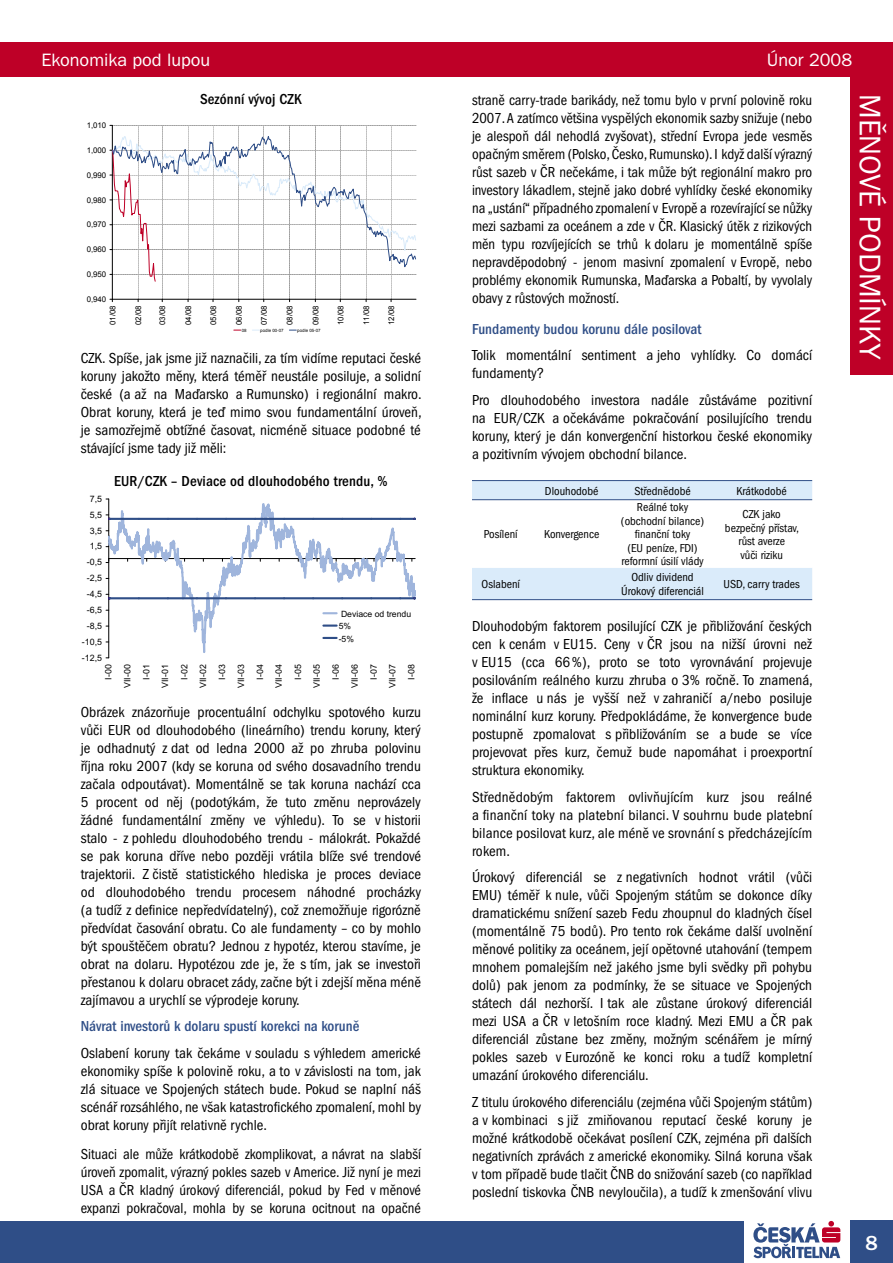
<style>
.page{position:relative;width:893px;height:1263px;background:#fff}
.page>*{position:absolute;margin:0;border:0;box-sizing:border-box;transform-origin:0 0}
.t1{font:30px "Franklin Gothic CE";color:#fff}
.t2{font:500 21px "Franklin Gothic CE";color:#fff}
.t3{font:18px "Franklin Gothic CE";color:#fff}
.t4{font:condensed 15px/18px "Franklin Gothic CE";color:#000;text-align:justify}
.t5{font:500 condensed 15px "Franklin Gothic CE";color:#2f4e87}
.t6{font:500 condensed 15px "Franklin Gothic CE";letter-spacing:.01em;color:#000}
.t7{font:condensed 12px/13.5px "Franklin Gothic CE";color:#000;text-align:center}
.t8{font:8.85px/18.9px "Arial";color:#000;text-align:right}
.t9{font:8.7px/12.3px "Arial";color:#000}
.t10{font:7.8px "Arial";color:#000}
.t11{font:4.35px "Arial";color:#000}
</style>
<div class="page">
<div style="left:850px;top:1220px;width:43px;height:43px;background:#2f4e87"></div>
<svg style="left:753px;top:1221px;width:87px;height:37px"></svg>
<div style="left:0;top:43px;width:893px;height:34px;background:#be0027"></div>
<div style="left:0;top:1222px;width:744px;height:41px;background:#2f4e87"></div>
<div style="left:850px;top:77px;width:43px;height:298px;background:#be0027"></div>
<svg style="left:472px;top:481px;width:340px;height:118px"></svg>
<hr style="left:472px;top:480px;width:58px;height:1px;background:#2f4e87">
<hr style="left:530px;top:480px;width:84px;height:1px;background:#2f4e87">
<hr style="left:614px;top:480px;width:97px;height:1px;background:#2f4e87">
<hr style="left:711px;top:480px;width:101px;height:1px;background:#2f4e87">
<hr style="left:472px;top:499px;width:58px;height:1px;background:#2f4e87">
<hr style="left:530px;top:499px;width:84px;height:1px;background:#2f4e87">
<hr style="left:614px;top:499px;width:97px;height:1px;background:#2f4e87">
<hr style="left:711px;top:499px;width:101px;height:1px;background:#2f4e87">
<hr style="left:472px;top:599px;width:58px;height:1px;background:#2f4e87">
<hr style="left:530px;top:599px;width:84px;height:1px;background:#2f4e87">
<hr style="left:614px;top:599px;width:97px;height:1px;background:#2f4e87">
<hr style="left:711px;top:599px;width:101px;height:1px;background:#2f4e87">
<svg style="left:110px;top:125px;width:307px;height:177px"></svg>
<svg style="left:106px;top:498px;width:310px;height:161px"></svg>
<p class="t3" style="left:41px;top:50px;width:170px">Ekonomika pod lupou</p>
<p class="t3" style="left:767px;top:50px;width:87px">Únor 2008</p>
<p class="t10" style="left:87px;top:120px;width:21px">1,010</p>
<p class="t10" style="left:87px;top:145px;width:21px">1,000</p>
<p class="t10" style="left:87px;top:170px;width:21px">0,990</p>
<p class="t10" style="left:87px;top:195px;width:21px">0,980</p>
<p class="t10" style="left:87px;top:220px;width:21px">0,970</p>
<p class="t10" style="left:87px;top:244px;width:21px">0,960</p>
<p class="t10" style="left:87px;top:269px;width:21px">0,950</p>
<p class="t10" style="left:87px;top:294px;width:21px">0,940</p>
<p class="t6" style="left:200px;top:90px;width:103px">Sezónní vývoj CZK</p>
<p class="t10" style="left:108px;top:325px;width:21px;rotate:-90deg">01/08</p>
<p class="t10" style="left:133px;top:325px;width:21px;rotate:-90deg">02/08</p>
<p class="t10" style="left:157px;top:325px;width:21px;rotate:-90deg">03/08</p>
<p class="t10" style="left:183px;top:325px;width:21px;rotate:-90deg">04/08</p>
<p class="t10" style="left:208px;top:325px;width:21px;rotate:-90deg">05/08</p>
<p class="t10" style="left:234px;top:325px;width:21px;rotate:-90deg">06/08</p>
<p class="t10" style="left:259px;top:325px;width:21px;rotate:-90deg">07/08</p>
<p class="t10" style="left:285px;top:325px;width:21px;rotate:-90deg">08/08</p>
<p class="t10" style="left:311px;top:325px;width:21px;rotate:-90deg">09/08</p>
<p class="t10" style="left:335px;top:325px;width:21px;rotate:-90deg">10/08</p>
<p class="t10" style="left:361px;top:325px;width:21px;rotate:-90deg">11/08</p>
<p class="t10" style="left:386px;top:325px;width:21px;rotate:-90deg">12/08</p>
<p class="t11" style="left:242px;top:327px;width:6px">08</p>
<p class="t11" style="left:260px;top:327px;width:25px">podle 00-07</p>
<p class="t11" style="left:297px;top:327px;width:25px">podle 05-07</p>
<p class="t4" style="left:81px;top:349px;width:342px">CZK. Spíše, jak jsme již naznačili, za tím vidíme reputaci české koruny jakožto měny, která téměř neustále posiluje, a solidní české (a až na Maďarsko a Rumunsko) i regionální makro.<br>Obrat koruny, která je teď mimo svou fundamentální úroveň, je samozřejmě obtížné časovat, nicméně situace podobné té stávající jsme tady již měli:</p>
<p class="t8" style="left:90px;top:489px;width:14px">7,5</p>
<p class="t8" style="left:90px;top:505px;width:14px">5,5</p>
<p class="t8" style="left:90px;top:521px;width:14px">3,5</p>
<p class="t8" style="left:90px;top:537px;width:14px">1,5</p>
<p class="t8" style="left:87px;top:553px;width:17px">-0,5</p>
<p class="t8" style="left:87px;top:569px;width:17px">-2,5</p>
<p class="t8" style="left:87px;top:585px;width:17px">-4,5</p>
<p class="t8" style="left:87px;top:600px;width:17px">-6,5</p>
<p class="t8" style="left:87px;top:616px;width:17px">-8,5</p>
<p class="t8" style="left:82px;top:632px;width:22px">-10,5</p>
<p class="t8" style="left:82px;top:648px;width:22px">-12,5</p>
<p class="t6" style="left:114px;top:472px;width:275px">EUR/CZK – Deviace od dlouhodobého trendu, %</p>
<p class="t9" style="left:339px;top:608px;width:74px">Deviace od trendu<br>5%<br>-5%</p>
<p class="t8" style="left:99px;top:688px;width:25px;rotate:-90deg">I-00<br>VII-00<br>I-01<br>VII-01<br>I-02<br>VII-02<br>I-03<br>VII-03<br>I-04<br>VII-04<br>I-05<br>VII-05<br>I-06<br>VII-06<br>I-07<br>VII-07<br>I-08</p>
<p class="t4" style="left:81px;top:703px;width:342px">Obrázek znázorňuje procentuální odchylku spotového kurzu vůči EUR od dlouhodobého (lineárního) trendu koruny, který je odhadnutý z dat od ledna 2000 až po zhruba polovinu října roku 2007 (kdy se koruna od svého dosavadního trendu začala odpoutávat). Momentálně se tak koruna nachází cca 5 procent od něj (podotýkám, že tuto změnu neprovázely žádné fundamentální změny ve výhledu). To se v historii stalo - z pohledu dlouhodobého trendu - málokrát. Pokaždé se pak koruna dříve nebo později vrátila blíže své trendové trajektorii. Z čistě statistického hlediska je proces deviace od dlouhodobého trendu procesem náhodné procházky (a tudíž z definice nepředvídatelný), což znemožňuje rigorózně předvídat časování obratu. Co ale fundamenty – co by mohlo být spouštěčem obratu? Jednou z hypotéz, kterou stavíme, je obrat na dolaru. Hypotézou zde je, že s tím, jak se investoři přestanou k dolaru obracet zády, začne být i zdejší měna méně zajímavou a urychlí se výprodeje koruny.</p>
<p class="t5" style="left:81px;top:1018px;width:280px">Návrat investorů k dolaru spustí korekci na koruně</p>
<p class="t4" style="left:81px;top:1044px;width:342px">Oslabení koruny tak čekáme v souladu s výhledem americké ekonomiky spíše k polovině roku, a to v závislosti na tom, jak zlá situace ve Spojených státech bude. Pokud se naplní náš scénář rozsáhlého, ne však katastrofického zpomalení, mohl by obrat koruny přijít relativně rychle.</p>
<p class="t4" style="left:81px;top:1145px;width:342px">Situaci ale může krátkodobě zkomplikovat, a návrat na slabší úroveň zpomalit, výrazný pokles sazeb v Americe. Již nyní je mezi USA a ČR kladný úrokový diferenciál, pokud by Fed v měnové expanzi pokračoval, mohla by se koruna ocitnout na opačné</p>
<p class="t4" style="left:472px;top:91px;width:342px">straně carry-trade barikády, než tomu bylo v první polovině roku 2007. A zatímco většina vyspělých ekonomik sazby snižuje (nebo je alespoň dál nehodlá zvyšovat), střední Evropa jede vesměs opačným směrem (Polsko, Česko, Rumunsko). I když další výrazný růst sazeb v ČR nečekáme, i tak může být regionální makro pro investory lákadlem, stejně jako dobré vyhlídky české ekonomiky na „ustání“ případného zpomalení v Evropě a rozevírající se nůžky mezi sazbami za oceánem a zde v ČR. Klasický útěk z rizikových měn typu rozvíjejících se trhů k dolaru je momentálně spíše nepravděpodobný - jenom masivní zpomalení v Evropě, nebo problémy ekonomik Rumunska, Maďarska a Pobaltí, by vyvolaly obavy z růstových možností.</p>
<p class="t5" style="left:472px;top:320px;width:231px">Fundamenty budou korunu dále posilovat</p>
<p class="t4" style="left:472px;top:347px;width:342px">Tolik momentální sentiment a jeho vyhlídky. Co domácí fundamenty?</p>
<p class="t4" style="left:472px;top:391px;width:342px">Pro dlouhodobého investora nadále zůstáváme pozitivní na EUR/CZK a očekáváme pokračování posilujícího trendu koruny, který je dán konvergenční historkou české ekonomiky a pozitivním vývojem obchodní bilance.</p>
<p class="t7" style="left:545px;top:484px;width:55px">Dlouhodobé</p>
<p class="t7" style="left:634px;top:484px;width:58px">Střednědobé</p>
<p class="t7" style="left:737px;top:484px;width:52px">Krátkodobé</p>
<p class="t7" style="left:484px;top:528px;width:35px">Posílení</p>
<p class="t7" style="left:544px;top:528px;width:57px">Konvergence</p>
<p class="t7" style="left:621px;top:501px;width:85px">Reálné toky (obchodní bilance) finanční toky<br>(EU peníze, FDI) reformní úsilí vlády</p>
<p class="t7" style="left:725px;top:508px;width:76px">CZK jako bezpečný přístav, růst averze<br>vůči riziku</p>
<p class="t7" style="left:482px;top:577px;width:40px">Oslabení</p>
<p class="t7" style="left:621px;top:571px;width:84px">Odliv dividend<br>Úrokový diferenciál</p>
<p class="t7" style="left:723px;top:577px;width:78px">USD, carry trades</p>
<p class="t4" style="left:472px;top:617px;width:342px">Dlouhodobým faktorem posilující CZK je přibližování českých cen k cenám v EU15. Ceny v ČR jsou na nižší úrovni než v EU15 (cca 66 %), proto se toto vyrovnávání projevuje posilováním reálného kurzu zhruba o 3% ročně. To znamená, že inflace u nás je vyšší než v zahraničí a/nebo posiluje nominální kurz koruny. Předpokládáme, že konvergence bude postupně zpomalovat s přibližováním se a bude se více projevovat přes kurz, čemuž bude napomáhat i proexportní struktura ekonomiky.</p>
<p class="t4" style="left:472px;top:788px;width:342px">Střednědobým faktorem ovlivňujícím kurz jsou reálné a finanční toky na platební bilanci. V souhrnu bude platební bilance posilovat kurz, ale méně ve srovnání s předcházejícím rokem.</p>
<p class="t4" style="left:472px;top:868px;width:342px">Úrokový diferenciál se z negativních hodnot vrátil (vůči EMU) téměř k nule, vůči Spojeným státům se dokonce díky dramatickému snížení sazeb Fedu zhoupnul do kladných čísel (momentálně 75 bodů). Pro tento rok čekáme další uvolnění měnové politiky za oceánem, její opětovné utahování (tempem mnohem pomalejším než jakého jsme byli svědky při pohybu dolů) pak jenom za podmínky, že se situace ve Spojených státech dál nezhorší. I tak ale zůstane úrokový diferenciál mezi USA a ČR v letošním roce kladný. Mezi EMU a ČR pak diferenciál zůstane bez změny, možným scénářem je mírný pokles sazeb v Eurozóně ke konci roku a tudíž kompletní umazání úrokového diferenciálu.</p>
<p class="t4" style="left:472px;top:1093px;width:342px">Z titulu úrokového diferenciálu (zejména vůči Spojeným státům) a v kombinaci s již zmiňovanou reputací české koruny je možné krátkodobě očekávat posílení CZK, zejména při dalších negativních zprávách z americké ekonomiky. Silná koruna však v tom případě bude tlačit ČNB do snižování sazeb (co například poslední tiskovka ČNB nevyloučila), a tudíž k zmenšování vlivu</p>
<h1 class="t1" style="left:887px;top:94px;width:268px;rotate:90deg">MĚNOVÉ PODMÍNKY</h1>
<h2 class="t2" style="left:865px;top:1231px;width:14px">8</h2>
</div>
